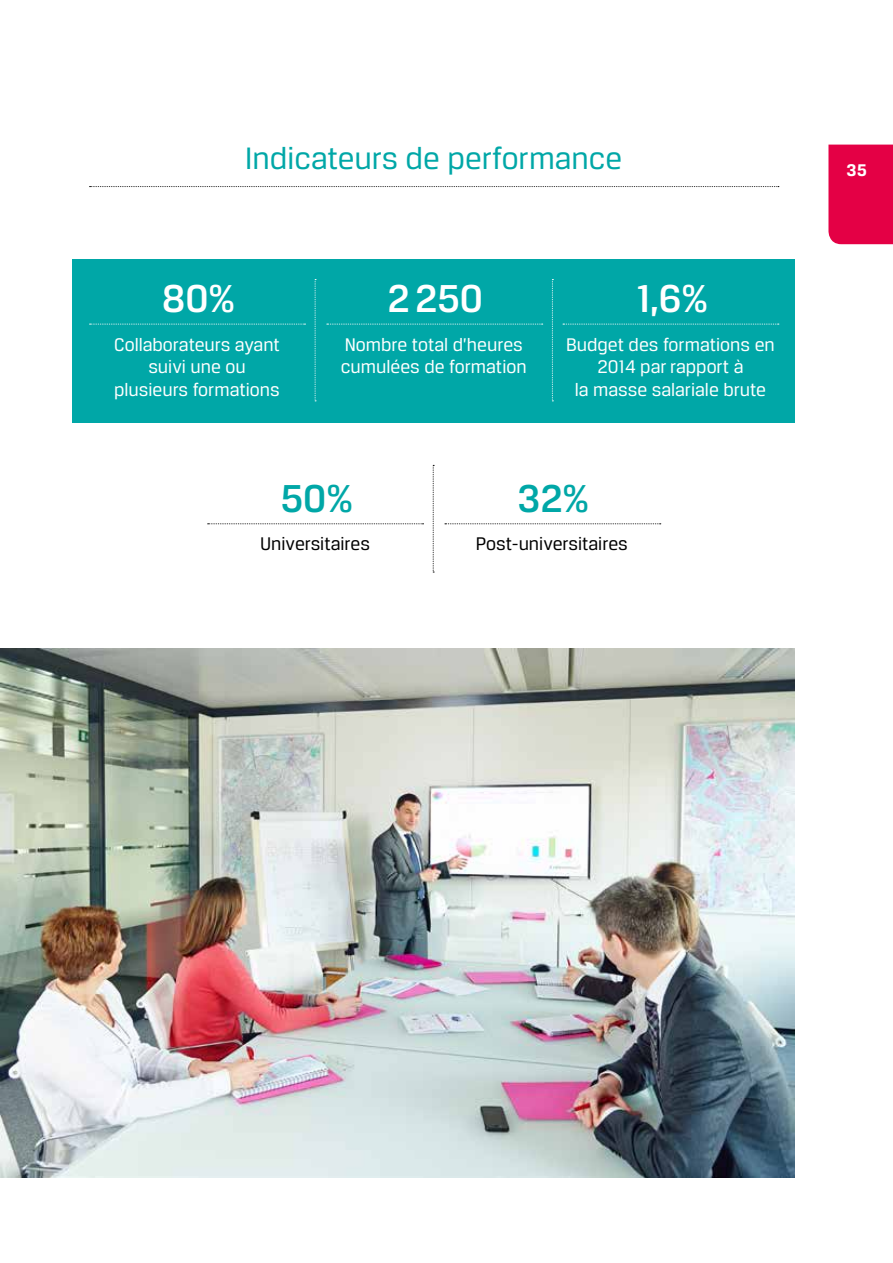
<style>
.page{position:relative;width:893px;height:1263px;background:#fff}
.page>*{position:absolute;margin:0;border:0;box-sizing:border-box;transform-origin:0 0}
.t1{font:500 41.4px "Breuer Text";letter-spacing:-.005em;color:#fff}
.t2{font:500 41.4px "Breuer Text";color:#00a7a7}
.t3{font:33px "Breuer Text";color:#00a7a7}
.t4{font:19.5px/22.5px "Breuer Text";color:#fff;text-align:center}
.t5{font:19.5px "Breuer Text";color:#000}
.t6{font:700 18px "Breuer Text";color:#fff}
</style>
<div class="page">
<svg style="left:90px;top:186px;width:689px;height:1px"></svg>
<div style="left:73px;top:259px;width:722px;height:163px;background:#00a7a7"></div>
<svg style="left:563px;top:324px;width:216px;height:1px"></svg>
<svg style="left:327px;top:324px;width:216px;height:1px"></svg>
<svg style="left:90px;top:324px;width:215px;height:1px"></svg>
<svg style="left:315px;top:279px;width:1px;height:123px"></svg>
<svg style="left:552px;top:279px;width:1px;height:123px"></svg>
<svg style="left:445px;top:523px;width:216px;height:1px"></svg>
<svg style="left:208px;top:523px;width:216px;height:1px"></svg>
<svg style="left:433px;top:465px;width:1px;height:108px"></svg>
<img style="left:0;top:649px;width:795px;height:529px">
<div style="left:828px;top:145px;width:65px;height:99px;background:#e40045"></div>
<h2 class="t3" style="left:245px;top:140px;width:379px">Indicateurs de performance</h2>
<h1 class="t1" style="left:162px;top:275px;width:74px">80%</h1>
<h1 class="t1" style="left:388px;top:275px;width:97px">2250</h1>
<h1 class="t1" style="left:636px;top:275px;width:74px">1,6%</h1>
<p class="t4" style="left:114px;top:333px;width:167px">Collaborateurs ayant suivi une ou plusieurs formations</p>
<p class="t4" style="left:341px;top:333px;width:187px;text-align:left">Nombre total d’heures cumulées de formation</p>
<p class="t4" style="left:566px;top:333px;width:210px">Budget des formations en<br>2014 par rapport à<br>la masse salariale brute</p>
<h1 class="t2" style="left:280px;top:475px;width:74px">50%</h1>
<h1 class="t2" style="left:518px;top:475px;width:73px">32%</h1>
<p class="t5" style="left:260px;top:533px;width:112px">Universitaires</p>
<p class="t5" style="left:476px;top:533px;width:153px">Post-universitaires</p>
<p class="t6" style="left:846px;top:160px;width:22px">35</p>
</div>
